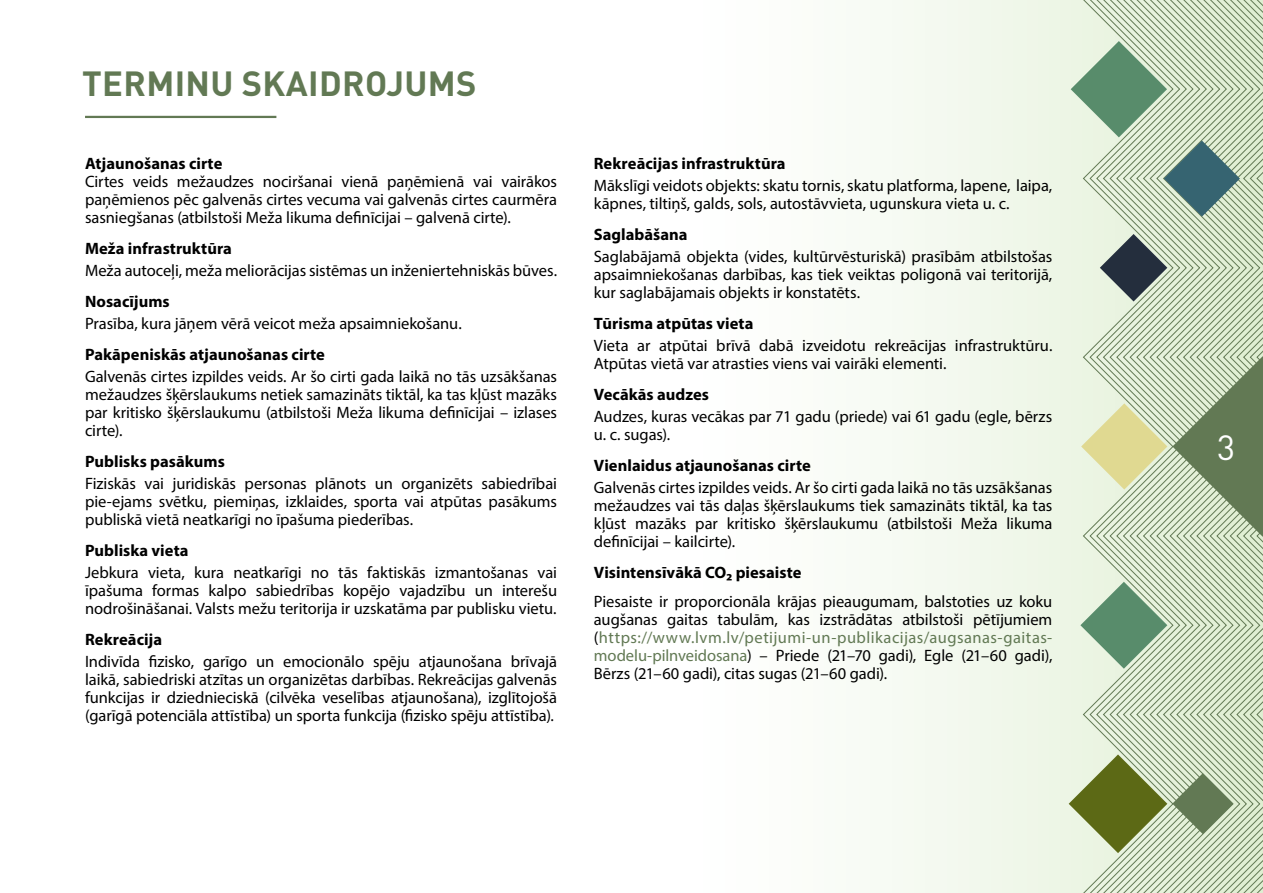
<style>
.page{position:relative;width:1263px;height:893px;background:#fff}
.page>*{position:absolute;margin:0;border:0;box-sizing:border-box;transform-origin:0 0}
.t1{font:700 34.5px "DIN Pro";letter-spacing:.01em;color:#627954}
.t2{font:34.5px "DIN Pro";color:#fff}
.t3{font:16.5px/18px "Myriad Pro";letter-spacing:-.005em;color:#000;text-align:justify}
.t4{font:700 16.5px "Myriad Pro";color:#000}
.s1{color:#627954}
</style>
<div class="page">
<div style="left:672px;top:0;width:591px;height:893px;background:linear-gradient(to bottom,#f7fbf4,#f7fbf4)"></div>
<svg style="left:1069px;top:0;width:194px;height:893px;background:#bcccb0"></svg>
<hr style="left:85px;top:116px;width:191px;height:2px;background:#627954">
<h1 class="t1" style="left:82px;top:60px;width:396px">TERMINU SKAIDROJUMS</h1>
<p class="t4" style="left:85px;top:152px;width:139px">Atjaunošanas cirte</p>
<p class="t3" style="left:85px;top:172px;width:473px">Cirtes veids mežaudzes nociršanai vienā paņēmienā vai vairākos paņēmienos pēc galvenās cirtes vecuma vai galvenās cirtes caurmēra sasniegšanas (atbilstoši Meža likuma definīcijai – galvenā cirte).</p>
<p class="t4" style="left:85px;top:237px;width:148px">Meža infrastruktūra</p>
<p class="t3" style="left:85px;top:261px;width:473px">Meža autoceļi, meža meliorācijas sistēmas un inženiertehniskās būves.</p>
<p class="t4" style="left:85px;top:290px;width:86px">Nosacījums</p>
<p class="t3" style="left:85px;top:314px;width:378px">Prasība, kura jāņem vērā veicot meža apsaimniekošanu.</p>
<p class="t4" style="left:85px;top:343px;width:241px">Pakāpeniskās atjaunošanas cirte</p>
<p class="t3" style="left:85px;top:367px;width:474px">Galvenās cirtes izpildes veids. Ar šo cirti gada laikā no tās uzsākšanas mežaudzes šķērslaukums netiek samazināts tiktāl, ka tas kļūst mazāks par kritisko šķērslaukumu (atbilstoši Meža likuma definīcijai – izlases cirte).</p>
<p class="t4" style="left:85px;top:450px;width:141px">Publisks pasākums</p>
<p class="t3" style="left:85px;top:474px;width:473px">Fiziskās vai juridiskās personas plānots un organizēts sabiedrībai pie-ejams svētku, piemiņas, izklaides, sporta vai atpūtas pasākums publiskā vietā neatkarīgi no īpašuma piederības.</p>
<p class="t4" style="left:85px;top:539px;width:105px">Publiska vieta</p>
<p class="t3" style="left:85px;top:563px;width:474px">Jebkura vieta, kura neatkarīgi no tās faktiskās izmantošanas vai īpašuma formas kalpo sabiedrības kopējo vajadzību un interešu nodrošināšanai. Valsts mežu teritorija ir uzskatāma par publisku vietu.</p>
<p class="t4" style="left:85px;top:628px;width:79px">Rekreācija</p>
<p class="t3" style="left:85px;top:652px;width:474px">Indivīda fizisko, garīgo un emocionālo spēju atjaunošana brīvajā laikā, sabiedriski atzītas un organizētas darbības. Rekreācijas galvenās funkcijas ir dziednieciskā (cilvēka veselības atjaunošana), izglītojošā (garīgā potenciāla attīstība) un sporta funkcija (fizisko spēju attīstība).</p>
<p class="t4" style="left:594px;top:153px;width:193px">Rekreācijas infrastruktūra</p>
<p class="t3" style="left:594px;top:176px;width:460px">Mākslīgi veidots objekts: skatu tornis, skatu platforma, lapene, laipa, kāpnes, tiltiņš, galds, sols, autostāvvieta, ugunskura vieta u. c.</p>
<p class="t4" style="left:594px;top:224px;width:95px">Saglabāšana</p>
<p class="t3" style="left:594px;top:247px;width:460px">Saglabājamā objekta (vides, kultūrvēsturiskā) prasībām atbilstošas apsaimniekošanas darbības, kas tiek veiktas poligonā vai teritorijā, kur saglabājamais objekts ir konstatēts.</p>
<p class="t4" style="left:594px;top:313px;width:161px">Tūrisma atpūtas vieta</p>
<p class="t3" style="left:594px;top:336px;width:460px">Vieta ar atpūtai brīvā dabā izveidotu rekreācijas infrastruktūru.<br>Atpūtas vietā var atrasties viens vai vairāki elementi.</p>
<p class="t4" style="left:594px;top:384px;width:117px">Vecākās audzes</p>
<p class="t3" style="left:594px;top:407px;width:460px">Audzes, kuras vecākas par 71 gadu (priede) vai 61 gadu (egle, bērzs u. c. sugas).</p>
<p class="t4" style="left:594px;top:455px;width:218px">Vienlaidus atjaunošanas cirte</p>
<p class="t3" style="left:594px;top:478px;width:460px">Galvenās cirtes izpildes veids. Ar šo cirti gada laikā no tās uzsākšanas mežaudzes vai tās daļas šķērslaukums tiek samazināts tiktāl, ka tas kļūst mazāks par kritisko šķērslaukumu (atbilstoši Meža likuma definīcijai – kailcirte).</p>
<p class="t4" style="left:594px;top:562px;width:209px">Visintensīvākā CO₂ piesaiste</p>
<p class="t3" style="left:594px;top:592px;width:460px">Piesaiste ir proporcionāla krājas pieaugumam, balstoties uz koku augšanas gaitas tabulām, kas izstrādātas atbilstoši pētījumiem (<span class="s1">https://www.lvm.lv/petijumi-un-publikacijas/augsanas-gaitas&shy;modelu-pilnveidosana</span>) – Priede (21–70 gadi), Egle (21–60 gadi), Bērzs (21–60 gadi), citas sugas (21–60 gadi).</p>
<h1 class="t2" style="left:1217px;top:424px;width:20px">3</h1>
</div>
